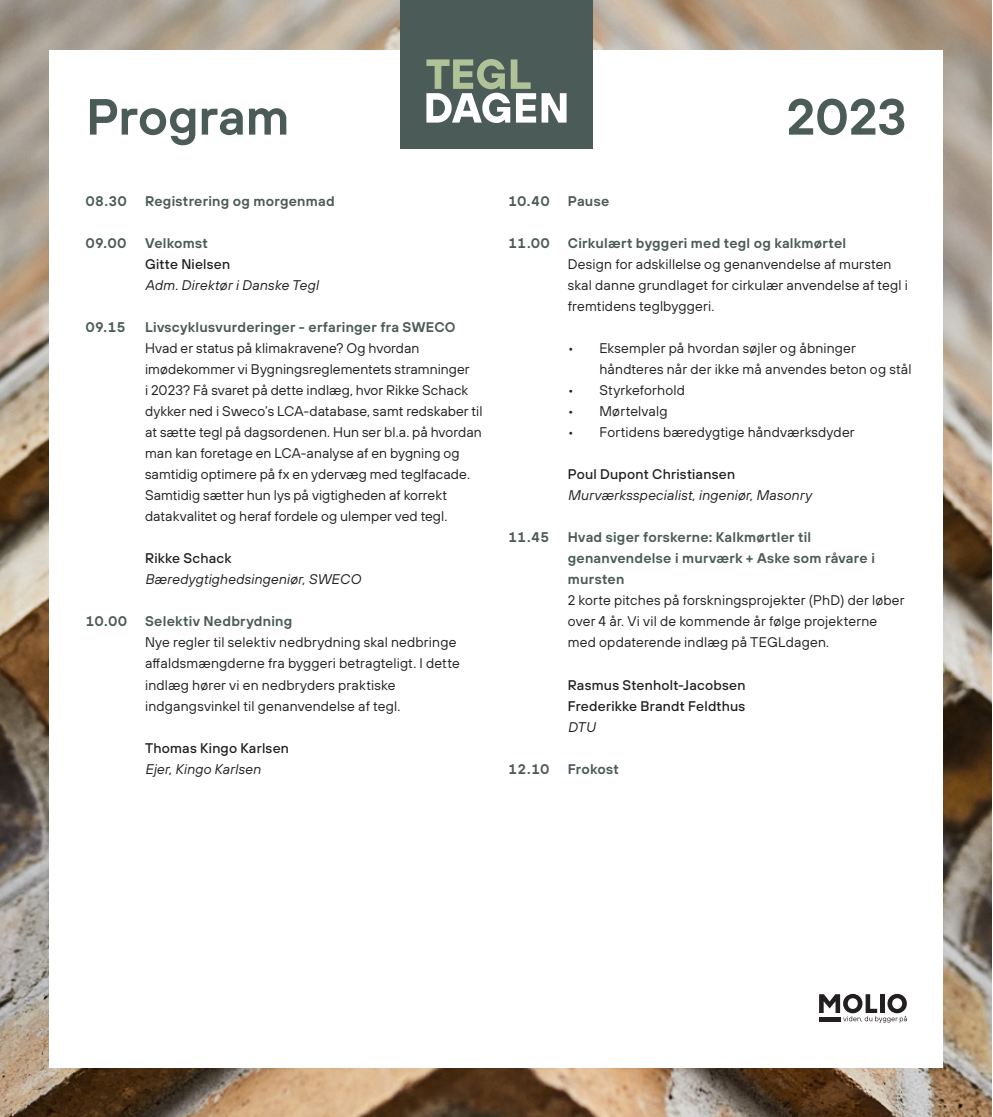
<style>
.page{position:relative;width:993px;height:1117px;background:#fff}
.page>*{position:absolute;margin:0;border:0;box-sizing:border-box;transform-origin:0 0}
.t1{font:600 50.75px "TT Hoves";letter-spacing:-.005em;color:#4b5b58}
.t2{font:14px/21px "TT Hoves";letter-spacing:.01em;color:#231f20}
.t3{font:600 14px/21px "TT Hoves";letter-spacing:.015em;color:#4b5b58}
.t4{font:500 14px "TT Hoves";letter-spacing:.015em;color:#231f20}
.t5{font:italic 14px "TT Hoves";letter-spacing:.015em;color:#231f20}
</style>
<div class="page">
<img style="left:0;top:0;width:991px;height:1116px">
<div style="left:50px;top:50px;width:893px;height:1017px;background:#fff"></div>
<svg style="left:819px;top:993px;width:87px;height:29px"></svg>
<div style="left:400px;top:0;width:192px;height:149px;background:#4b5b58"></div>
<svg style="left:426px;top:59px;width:140px;height:64px"></svg>
<p class="t1" style="left:86px;top:83px;width:205px">Program</p>
<p class="t1" style="left:786px;top:83px;width:122px">2023</p>
<p class="t3" style="left:86px;top:190px;width:42px">08.30</p>
<p class="t3" style="left:86px;top:232px;width:41px">09.00</p>
<p class="t3" style="left:86px;top:316px;width:41px">09.15</p>
<p class="t3" style="left:86px;top:610px;width:42px">10.00</p>
<p class="t3" style="left:145px;top:190px;width:191px">Registrering og morgenmad</p>
<p class="t3" style="left:145px;top:232px;width:64px">Velkomst</p>
<p class="t4" style="left:145px;top:255px;width:87px">Gitte Nielsen</p>
<p class="t5" style="left:145px;top:276px;width:175px">Adm. Direktør i Danske Tegl</p>
<p class="t3" style="left:145px;top:316px;width:312px">Livscyklusvurderinger - erfaringer fra SWECO</p>
<p class="t2" style="left:145px;top:337px;width:339px">Hvad er status på klimakravene? Og hvordan imødekommer vi Bygningsreglementets stramninger<br>i 2023? Få svaret på dette indlæg, hvor Rikke Schack dykker ned i Sweco’s LCA-database, samt redskaber til at sætte tegl på dagsordenen. Hun ser bl.a. på hvordan man kan foretage en LCA-analyse af en bygning og samtidig optimere på fx en ydervæg med teglfacade.<br>Samtidig sætter hun lys på vigtigheden af korrekt datakvalitet og heraf fordele og ulemper ved tegl.</p>
<p class="t4" style="left:145px;top:549px;width:88px">Rikke Schack</p>
<p class="t5" style="left:145px;top:570px;width:217px">Bæredygtighedsingeniør, SWECO</p>
<p class="t3" style="left:145px;top:610px;width:149px">Selektiv Nedbrydning</p>
<p class="t2" style="left:145px;top:631px;width:316px">Nye regler til selektiv nedbrydning skal nedbringe affaldsmængderne fra byggeri betragteligt. I dette</p>
<p class="t2" style="left:145px;top:673px;width:257px">indlæg hører vi en nedbryders praktiske indgangsvinkel til genanvendelse af tegl.</p>
<p class="t4" style="left:145px;top:738px;width:145px">Thomas Kingo Karlsen</p>
<p class="t5" style="left:145px;top:759px;width:117px">Ejer, Kingo Karlsen</p>
<p class="t3" style="left:508px;top:190px;width:42px">10.40</p>
<p class="t3" style="left:508px;top:232px;width:42px">11.00</p>
<p class="t3" style="left:508px;top:526px;width:42px">11.45</p>
<p class="t3" style="left:508px;top:757px;width:42px">12.10</p>
<p class="t3" style="left:567px;top:190px;width:43px">Pause</p>
<p class="t3" style="left:567px;top:232px;width:280px">Cirkulært byggeri med tegl og kalkmørtel</p>
<p class="t2" style="left:567px;top:253px;width:341px">Design for adskillelse og genanvendelse af mursten skal danne grundlaget for cirkulær anvendelse af tegl i fremtidens teglbyggeri.</p>
<p class="t2" style="left:599px;top:337px;width:313px;text-indent:-32px">• Eksempler på hvordan søjler og åbninger håndteres når der ikke må anvendes beton og stål</p>
<p class="t2" style="left:567px;top:379px;width:119px">• Styrkeforhold</p>
<p class="t2" style="left:567px;top:400px;width:101px">• Mørtelvalg</p>
<p class="t2" style="left:567px;top:421px;width:288px">• Fortidens bæredygtige håndværksdyder</p>
<p class="t4" style="left:567px;top:465px;width:169px">Poul Dupont Christiansen</p>
<p class="t5" style="left:567px;top:486px;width:245px">Murværksspecialist, ingeniør, Masonry</p>
<p class="t3" style="left:567px;top:526px;width:308px">Hvad siger forskerne: Kalkmørtler til genanvendelse i murværk + Aske som råvare i mursten</p>
<p class="t2" style="left:567px;top:589px;width:338px">2 korte pitches på forskningsprojekter (PhD) der løber over 4 år. Vi vil de kommende år følge projekterne</p>
<p class="t2" style="left:567px;top:631px;width:263px">med opdaterende indlæg på TEGLdagen.</p>
<p class="t4" style="left:567px;top:675px;width:179px">Rasmus Stenholt-Jacobsen</p>
<p class="t4" style="left:567px;top:696px;width:179px">Frederikke Brandt Feldthus</p>
<p class="t5" style="left:567px;top:717px;width:29px">DTU</p>
<p class="t3" style="left:567px;top:757px;width:53px">Frokost</p>
</div>
